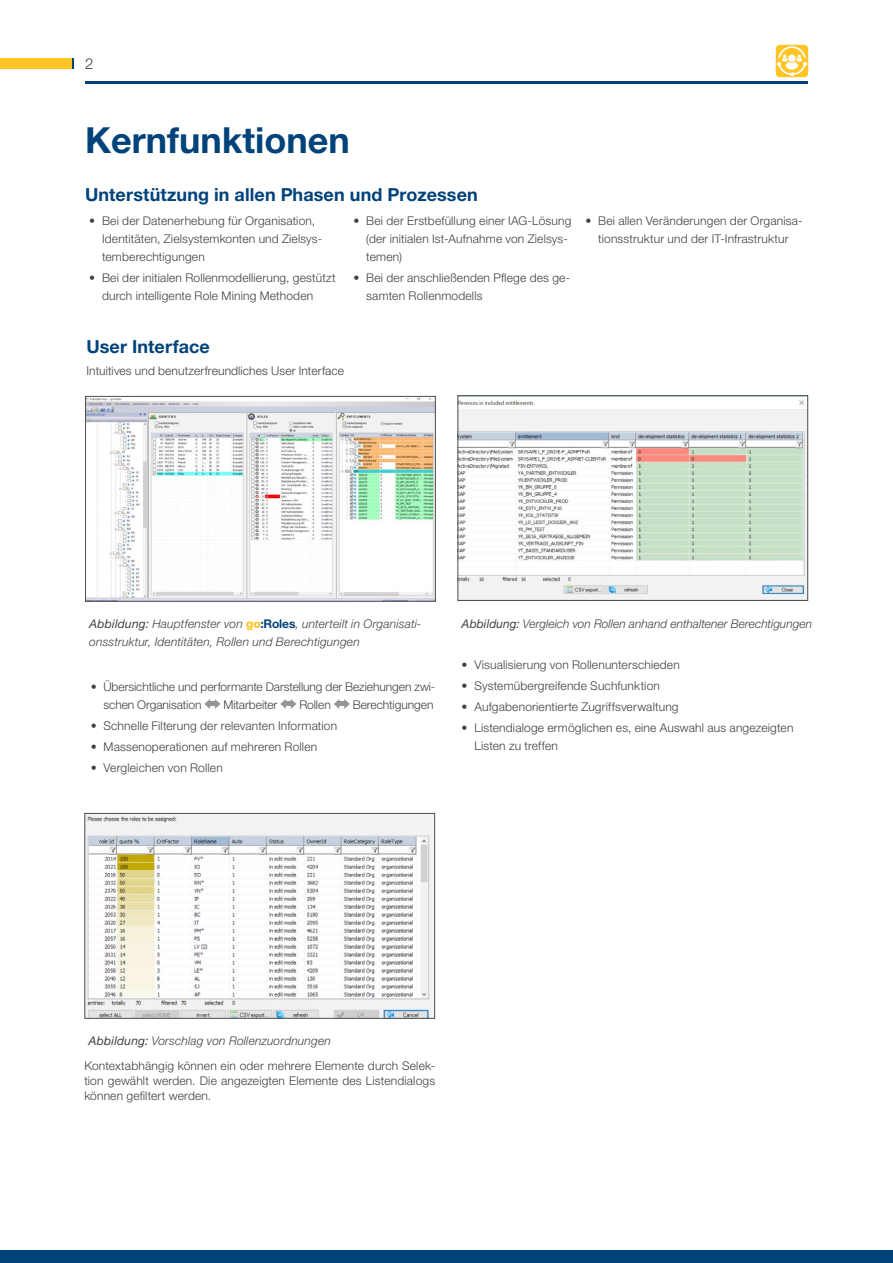
<style>
.page{position:relative;width:893px;height:1263px;background:#fff}
.page>*{position:absolute;margin:0;border:0;box-sizing:border-box;transform-origin:0 0}
.Title_24pt_heavy{font:700 36px "Helvetica Neue LT Pro";color:#00427a}
.sub-SubHead_12pt_bol{font:700 18px "Helvetica Neue LT Pro";letter-spacing:.005em;color:#00427a}
.t1{font:300 15px "Helvetica Neue LT Pro";color:#414042}
.Body_9pt_light_DE{font:300 12px/18px "Helvetica Neue LT Pro";letter-spacing:.015em;color:#414042}
.Body_9pt_light_DE-2{font:italic 300 12px/18px "Helvetica Neue LT Pro";letter-spacing:.01em;color:#414042}
.Body_9pt_light_DE-3{font:300 12px/18px "Helvetica Neue LT Pro";letter-spacing:-.005em;color:#414042}
.s1{font-weight:400}
.s2{font-weight:800;font-style:normal;color:#ffc425}
.s3{font-weight:700;font-style:normal;color:#00427a}
</style>
<div class="page">
<hr style="left:85px;top:81px;width:723px;height:3px;background:#00427a">
<div style="left:776px;top:45px;width:32px;height:32px;background:#ffc425;border-radius:4px"></div>
<svg style="left:777px;top:46px;width:30px;height:30px"></svg>
<div style="left:0;top:1250px;width:893px;height:13px;background:#00427a"></div>
<svg style="left:204px;top:699px;width:17px;height:10px"></svg>
<svg style="left:280px;top:699px;width:16px;height:10px"></svg>
<svg style="left:334px;top:699px;width:16px;height:10px"></svg>
<img style="left:87px;top:398px;width:347px;height:202px">
<div style="left:85px;top:396px;width:351px;height:206px;border:1px solid #4d4d4f"></div>
<img style="left:459px;top:400px;width:347px;height:199px">
<div style="left:457px;top:395px;width:351px;height:206px;border:1px solid #4d4d4f"></div>
<img style="left:86px;top:815px;width:347px;height:202px">
<div style="left:84px;top:813px;width:351px;height:206px;border:1px solid #4d4d4f"></div>
<svg style="left:71px;top:58px;width:3px;height:11px"></svg>
<div style="left:0;top:58px;width:71px;height:11px;background:#ffc425"></div>
<p class="t1" style="left:85px;top:55px;width:10px">2</p>
<p class="Title_24pt_heavy" style="left:85px;top:118px;width:266px">Kernfunktionen</p>
<p class="sub-SubHead_12pt_bol" style="left:85px;top:184px;width:394px">Unterstützung in allen Phasen und Prozessen</p>
<p class="Body_9pt_light_DE" style="left:102px;top:212px;width:222px;text-indent:-13px">• Bei der Datenerhebung für Organisation,<br>Identitäten, Zielsystemkonten und Zielsys&shy;temberechtigungen</p>
<p class="Body_9pt_light_DE" style="left:102px;top:269px;width:235px;text-indent:-13px">• Bei der initialen Rollenmodellierung, gestützt durch intelligente Role Mining Methoden</p>
<p class="Body_9pt_light_DE" style="left:366px;top:212px;width:207px;text-indent:-13px">• Bei der Erstbefüllung einer IAG-Lösung (der initialen Ist-Aufnahme von Zielsys&shy;temen)</p>
<p class="Body_9pt_light_DE" style="left:366px;top:269px;width:205px;text-indent:-13px">• Bei der anschließenden Pflege des ge&shy;samten Rollenmodells</p>
<p class="sub-SubHead_12pt_bol" style="left:86px;top:335px;width:125px">User Interface</p>
<p class="Body_9pt_light_DE" style="left:86px;top:362px;width:259px">Intuitives und benutzerfreundliches User Interface</p>
<p class="Body_9pt_light_DE" style="left:585px;top:212px;width:219px;text-align:center">• Bei allen Veränderungen der Organisa&shy;tionsstruktur und der IT-Infrastruktur</p>
<p class="Body_9pt_light_DE-2" style="left:89px;top:615px;width:334px"><span class="s1">Abbildung:</span> Hauptfenster von <span class="s2">go</span><span class="s3">:Roles</span>, unterteilt in Organisati&shy;onsstruktur, Identitäten, Rollen und Berechtigungen</p>
<p class="Body_9pt_light_DE-2" style="left:462px;top:614px;width:352px"><span class="s1">Abbildung:</span> Vergleich von Rollen anhand enthaltener Berechtigungen</p>
<p class="Body_9pt_light_DE-3" style="left:103px;top:677px;width:333px;text-indent:-13px">• Übersichtliche und performante Darstellung der Beziehungen zwi&shy;schen Organisation</p>
<p class="Body_9pt_light_DE-3" style="left:223px;top:695px;width:55px">Mitarbeiter</p>
<p class="Body_9pt_light_DE" style="left:299px;top:695px;width:33px">Rollen</p>
<p class="Body_9pt_light_DE-3" style="left:353px;top:695px;width:82px">Berechtigungen</p>
<p class="Body_9pt_light_DE" style="left:91px;top:716px;width:248px">• Schnelle Filterung der relevanten Information</p>
<p class="Body_9pt_light_DE" style="left:91px;top:738px;width:228px">• Massenoperationen auf mehreren Rollen</p>
<p class="Body_9pt_light_DE" style="left:91px;top:759px;width:134px">• Vergleichen von Rollen</p>
<p class="Body_9pt_light_DE" style="left:462px;top:655px;width:220px">• Visualisierung von Rollenunterschieden</p>
<p class="Body_9pt_light_DE" style="left:462px;top:676px;width:200px">• Systemübergreifende Suchfunktion</p>
<p class="Body_9pt_light_DE" style="left:462px;top:698px;width:218px">• Aufgabenorientierte Zugriffsverwaltung</p>
<p class="Body_9pt_light_DE" style="left:474px;top:719px;width:321px;text-indent:-13px">• Listendialoge ermöglichen es, eine Auswahl aus angezeigten<br>Listen zu treffen</p>
<p class="Body_9pt_light_DE-2" style="left:89px;top:1032px;width:244px"><span class="s1">Abbildung:</span> Vorschlag von Rollenzuordnungen</p>
<p class="Body_9pt_light_DE" style="left:84px;top:1057px;width:352px;line-height:15px;text-align:justify">Kontextabhängig können ein oder mehrere Elemente durch Selek&shy;tion gewählt werden. Die angezeigten Elemente des Listendialogs können gefiltert werden.</p>
</div>
